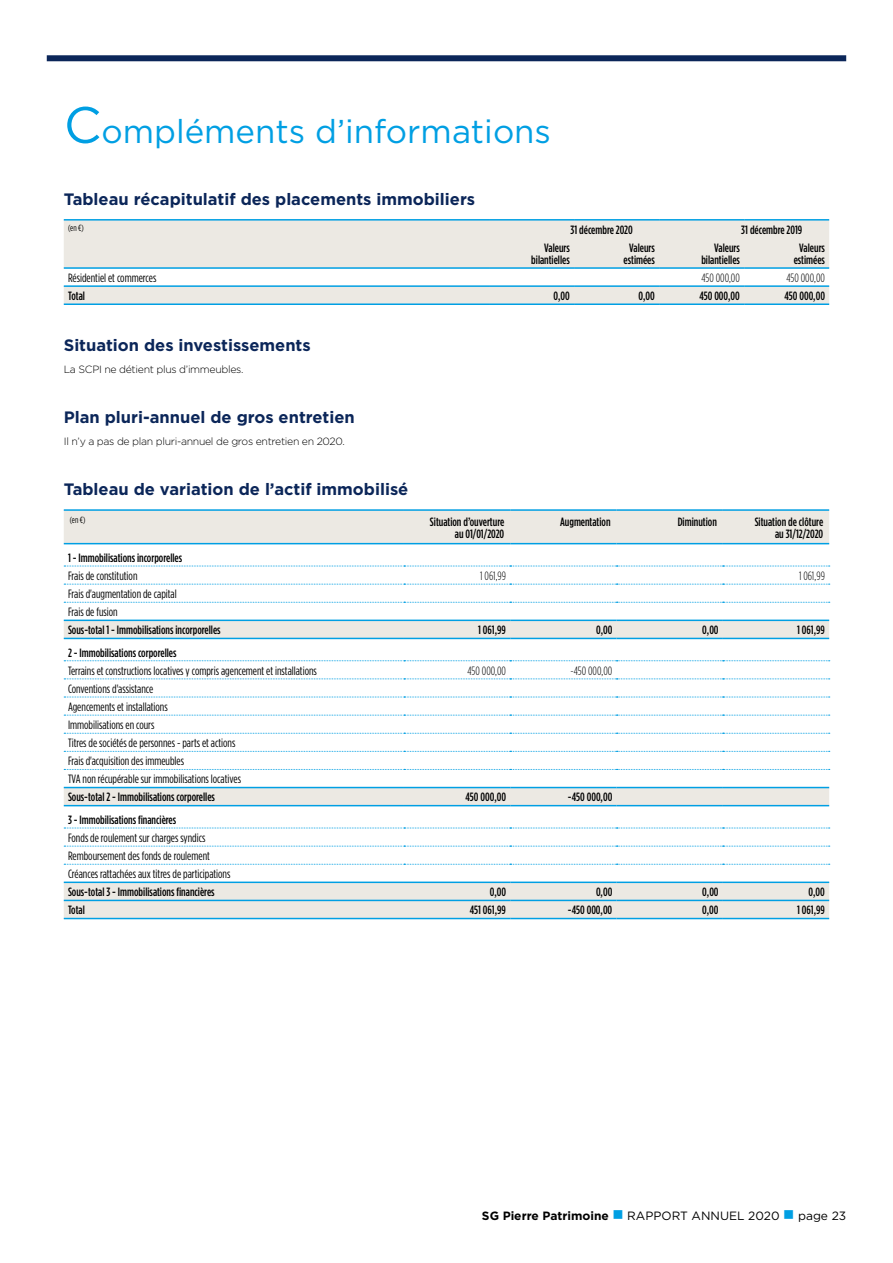
<style>
.page{position:relative;width:893px;height:1263px;background:#fff}
.page>*{position:absolute;margin:0;border:0;box-sizing:border-box;transform-origin:0 0}
.t1{font:33px "Gotham";color:#009fe3}
.t2{font:700 16.5px "Gotham";color:#0b2659}
.t3{font:500 12px/12px "Gotham Condensed";color:#000;text-align:right}
.t4{font:12px/18.1px "Gotham Condensed";color:#000}
.t5{font:300 12px "Gotham Condensed";color:#000}
.t6{font:12px "Gotham";color:#000}
.t7{font:300 10.5px "Gotham";letter-spacing:-.03em;color:#000}
.t8{font:9px "Gotham Condensed";color:#000}
.s1{font-size:51px}
.s2{font-weight:700}
.s3{color:#009fe3}
</style>
<div class="page">
<div style="left:47px;top:55px;width:799px;height:6px;background:#0b2659"></div>
<svg style="left:64px;top:221px;width:765px;height:82px;fill:#ece9e3"></svg>
<hr style="left:64px;top:285px;width:425px;height:2px;background:#009fe3">
<hr style="left:659px;top:285px;width:85px;height:2px;background:#009fe3">
<hr style="left:744px;top:285px;width:85px;height:2px;background:#009fe3">
<hr style="left:489px;top:285px;width:85px;height:2px;background:#009fe3">
<hr style="left:574px;top:285px;width:85px;height:2px;background:#009fe3">
<hr style="left:64px;top:303px;width:425px;height:2px;background:#009fe3">
<hr style="left:659px;top:303px;width:85px;height:2px;background:#009fe3">
<hr style="left:744px;top:303px;width:85px;height:2px;background:#009fe3">
<hr style="left:489px;top:303px;width:85px;height:2px;background:#009fe3">
<hr style="left:574px;top:303px;width:85px;height:2px;background:#009fe3">
<hr style="left:64px;top:219px;width:425px;height:2px;background:#009fe3">
<hr style="left:489px;top:219px;width:85px;height:2px;background:#009fe3">
<hr style="left:574px;top:219px;width:85px;height:2px;background:#009fe3">
<hr style="left:659px;top:219px;width:85px;height:2px;background:#009fe3">
<hr style="left:744px;top:219px;width:85px;height:2px;background:#009fe3">
<hr style="left:64px;top:267px;width:425px;height:2px;background:#009fe3">
<hr style="left:489px;top:267px;width:85px;height:2px;background:#009fe3">
<hr style="left:574px;top:267px;width:85px;height:2px;background:#009fe3">
<hr style="left:659px;top:267px;width:85px;height:2px;background:#009fe3">
<hr style="left:744px;top:267px;width:85px;height:2px;background:#009fe3">
<svg style="left:64px;top:511px;width:765px;height:407px"></svg>
<svg style="left:64px;top:566px;width:766px;height:1px"></svg>
<svg style="left:64px;top:584px;width:766px;height:1px"></svg>
<svg style="left:64px;top:602px;width:766px;height:1px"></svg>
<svg style="left:64px;top:660px;width:766px;height:1px"></svg>
<svg style="left:64px;top:678px;width:766px;height:1px"></svg>
<svg style="left:64px;top:697px;width:766px;height:1px"></svg>
<svg style="left:64px;top:715px;width:766px;height:1px"></svg>
<svg style="left:64px;top:733px;width:766px;height:1px"></svg>
<svg style="left:64px;top:828px;width:766px;height:1px"></svg>
<hr style="left:64px;top:509px;width:340px;height:2px;background:#009fe3">
<hr style="left:404px;top:509px;width:106px;height:2px;background:#009fe3">
<hr style="left:510px;top:509px;width:107px;height:2px;background:#009fe3">
<hr style="left:617px;top:509px;width:106px;height:2px;background:#009fe3">
<hr style="left:723px;top:509px;width:106px;height:2px;background:#009fe3">
<hr style="left:64px;top:543px;width:340px;height:1px;background:#009fe3">
<hr style="left:404px;top:543px;width:106px;height:1px;background:#009fe3">
<hr style="left:510px;top:543px;width:107px;height:1px;background:#009fe3">
<hr style="left:617px;top:543px;width:106px;height:1px;background:#009fe3">
<hr style="left:723px;top:543px;width:106px;height:1px;background:#009fe3">
<hr style="left:64px;top:620px;width:340px;height:1px;background:#009fe3">
<hr style="left:404px;top:620px;width:106px;height:1px;background:#009fe3">
<hr style="left:510px;top:620px;width:107px;height:1px;background:#009fe3">
<hr style="left:617px;top:620px;width:106px;height:1px;background:#009fe3">
<hr style="left:723px;top:620px;width:106px;height:1px;background:#009fe3">
<hr style="left:64px;top:638px;width:340px;height:1px;background:#009fe3">
<hr style="left:404px;top:638px;width:106px;height:1px;background:#009fe3">
<hr style="left:510px;top:638px;width:107px;height:1px;background:#009fe3">
<hr style="left:617px;top:638px;width:106px;height:1px;background:#009fe3">
<hr style="left:723px;top:638px;width:106px;height:1px;background:#009fe3">
<hr style="left:64px;top:918px;width:340px;height:1px;background:#009fe3">
<hr style="left:404px;top:918px;width:106px;height:1px;background:#009fe3">
<hr style="left:510px;top:918px;width:107px;height:1px;background:#009fe3">
<hr style="left:617px;top:918px;width:106px;height:1px;background:#009fe3">
<hr style="left:723px;top:918px;width:106px;height:1px;background:#009fe3">
<svg style="left:64px;top:751px;width:766px;height:1px"></svg>
<svg style="left:64px;top:769px;width:766px;height:1px"></svg>
<svg style="left:64px;top:846px;width:766px;height:1px"></svg>
<svg style="left:64px;top:864px;width:766px;height:1px"></svg>
<hr style="left:64px;top:881px;width:340px;height:2px;background:#009fe3">
<hr style="left:404px;top:881px;width:106px;height:2px;background:#009fe3">
<hr style="left:510px;top:881px;width:107px;height:2px;background:#009fe3">
<hr style="left:617px;top:881px;width:106px;height:2px;background:#009fe3">
<hr style="left:723px;top:881px;width:106px;height:2px;background:#009fe3">
<hr style="left:64px;top:900px;width:340px;height:1px;background:#009fe3">
<hr style="left:404px;top:900px;width:106px;height:1px;background:#009fe3">
<hr style="left:510px;top:900px;width:107px;height:1px;background:#009fe3">
<hr style="left:617px;top:900px;width:106px;height:1px;background:#009fe3">
<hr style="left:723px;top:900px;width:106px;height:1px;background:#009fe3">
<hr style="left:64px;top:787px;width:340px;height:1px;background:#009fe3">
<hr style="left:404px;top:787px;width:106px;height:1px;background:#009fe3">
<hr style="left:510px;top:787px;width:107px;height:1px;background:#009fe3">
<hr style="left:617px;top:787px;width:106px;height:1px;background:#009fe3">
<hr style="left:723px;top:787px;width:106px;height:1px;background:#009fe3">
<hr style="left:64px;top:805px;width:340px;height:1px;background:#009fe3">
<hr style="left:404px;top:805px;width:106px;height:1px;background:#009fe3">
<hr style="left:510px;top:805px;width:107px;height:1px;background:#009fe3">
<hr style="left:617px;top:805px;width:106px;height:1px;background:#009fe3">
<hr style="left:723px;top:805px;width:106px;height:1px;background:#009fe3">
<h1 class="t1" style="left:64px;top:110px;width:489px"><span class="s1">C</span>ompléments d’informations</h1>
<h2 class="t2" style="left:64px;top:188px;width:413px">Tableau récapitulatif des placements immobiliers</h2>
<p class="t8" style="left:68px;top:223px;width:17px">(en €)</p>
<p class="t3" style="left:571px;top:223px;width:64px">31 décembre 2020</p>
<p class="t3" style="left:741px;top:223px;width:62px">31 décembre 2019</p>
<p class="t3" style="left:531px;top:241px;width:40px">Valeurs bilantielles</p>
<p class="t3" style="left:624px;top:241px;width:33px;text-align:center">Valeurs estimées</p>
<p class="t3" style="left:701px;top:241px;width:40px">Valeurs bilantielles</p>
<p class="t3" style="left:794px;top:241px;width:33px;text-align:center">Valeurs estimées</p>
<p class="t4" style="left:68px;top:268px;width:90px">Résidentiel et commerces</p>
<p class="t5" style="left:701px;top:271px;width:40px">450 000,00</p>
<p class="t5" style="left:786px;top:271px;width:40px">450 000,00</p>
<p class="t3" style="left:68px;top:290px;width:18px">Total</p>
<p class="t3" style="left:553px;top:290px;width:18px">0,00</p>
<p class="t3" style="left:639px;top:290px;width:18px">0,00</p>
<p class="t3" style="left:699px;top:290px;width:42px">450 000,00</p>
<p class="t3" style="left:784px;top:290px;width:42px">450 000,00</p>
<h2 class="t2" style="left:64px;top:334px;width:248px">Situation des investissements</h2>
<p class="t7" style="left:64px;top:362px;width:181px">La SCPI ne détient plus d’immeubles.</p>
<h2 class="t2" style="left:64px;top:406px;width:293px">Plan pluri-annuel de gros entretien</h2>
<p class="t7" style="left:64px;top:434px;width:283px">Il n’y a pas de plan pluri-annuel de gros entretien en 2020.</p>
<h2 class="t2" style="left:64px;top:478px;width:346px">Tableau de variation de l’actif immobilisé</h2>
<p class="t8" style="left:70px;top:515px;width:17px">(en €)</p>
<p class="t3" style="left:430px;top:515px;width:76px">Situation d’ouverture au 01/01/2020</p>
<p class="t3" style="left:560px;top:515px;width:52px">Augmentation</p>
<p class="t3" style="left:678px;top:515px;width:41px">Diminution</p>
<p class="t3" style="left:755px;top:515px;width:70px">Situation de clôture au 31/12/2020</p>
<p class="t3" style="left:68px;top:551px;width:116px">1 - Immobilisations incorporelles</p>
<p class="t4" style="left:68px;top:566px;width:71px">Frais de constitution</p>
<p class="t5" style="left:480px;top:569px;width:27px">1 061,99</p>
<p class="t5" style="left:799px;top:569px;width:27px">1 061,99</p>
<p class="t4" style="left:68px;top:585px;width:110px">Frais d'augmentation de capital<br>Frais de fusion</p>
<p class="t3" style="left:68px;top:624px;width:154px">Sous-total 1 - Immobilisations incorporelles</p>
<p class="t3" style="left:478px;top:624px;width:29px">1 061,99</p>
<p class="t3" style="left:596px;top:624px;width:18px">0,00</p>
<p class="t3" style="left:702px;top:624px;width:18px">0,00</p>
<p class="t3" style="left:797px;top:624px;width:29px">1 061,99</p>
<p class="t3" style="left:68px;top:646px;width:110px">2 - Immobilisations corporelles</p>
<p class="t4" style="left:68px;top:661px;width:250px">Terrains et constructions locatives y compris agencement et installations</p>
<p class="t5" style="left:467px;top:664px;width:40px">450 000,00</p>
<p class="t5" style="left:570px;top:664px;width:43px">-450 000,00</p>
<p class="t4" style="left:68px;top:679px;width:175px">Conventions d'assistance<br>Agencements et installations<br>Immobilisations en cours<br>Titres de sociétés de personnes - parts et actions Frais d'acquisition des immeubles<br>TVA non récupérable sur immobilisations locatives</p>
<p class="t3" style="left:68px;top:791px;width:148px">Sous-total 2 - Immobilisations corporelles</p>
<p class="t3" style="left:465px;top:791px;width:42px">450 000,00</p>
<p class="t3" style="left:568px;top:791px;width:46px">-450 000,00</p>
<p class="t3" style="left:68px;top:813px;width:110px">3 - Immobilisations financières</p>
<p class="t4" style="left:68px;top:828px;width:164px">Fonds de roulement sur charges syndics<br>Remboursement des fonds de roulement<br>Créances rattachées aux titres de participations</p>
<p class="t3" style="left:68px;top:886px;width:148px">Sous-total 3 - Immobilisations financières</p>
<p class="t3" style="left:490px;top:886px;width:18px">0,00</p>
<p class="t3" style="left:596px;top:886px;width:18px">0,00</p>
<p class="t3" style="left:702px;top:886px;width:18px">0,00</p>
<p class="t3" style="left:809px;top:886px;width:18px">0,00</p>
<p class="t3" style="left:68px;top:904px;width:18px">Total</p>
<p class="t3" style="left:470px;top:904px;width:38px">451 061,99</p>
<p class="t3" style="left:568px;top:904px;width:46px">-450 000,00</p>
<p class="t3" style="left:702px;top:904px;width:18px">0,00</p>
<p class="t3" style="left:797px;top:904px;width:29px">1 061,99</p>
<p class="t6" style="left:482px;top:1208px;width:366px"><span class="s2">SG Pierre Patrimoine</span> <span class="s3">■</span> RAPPORT ANNUEL 2020 <span class="s3">■</span> page 23</p>
</div>
